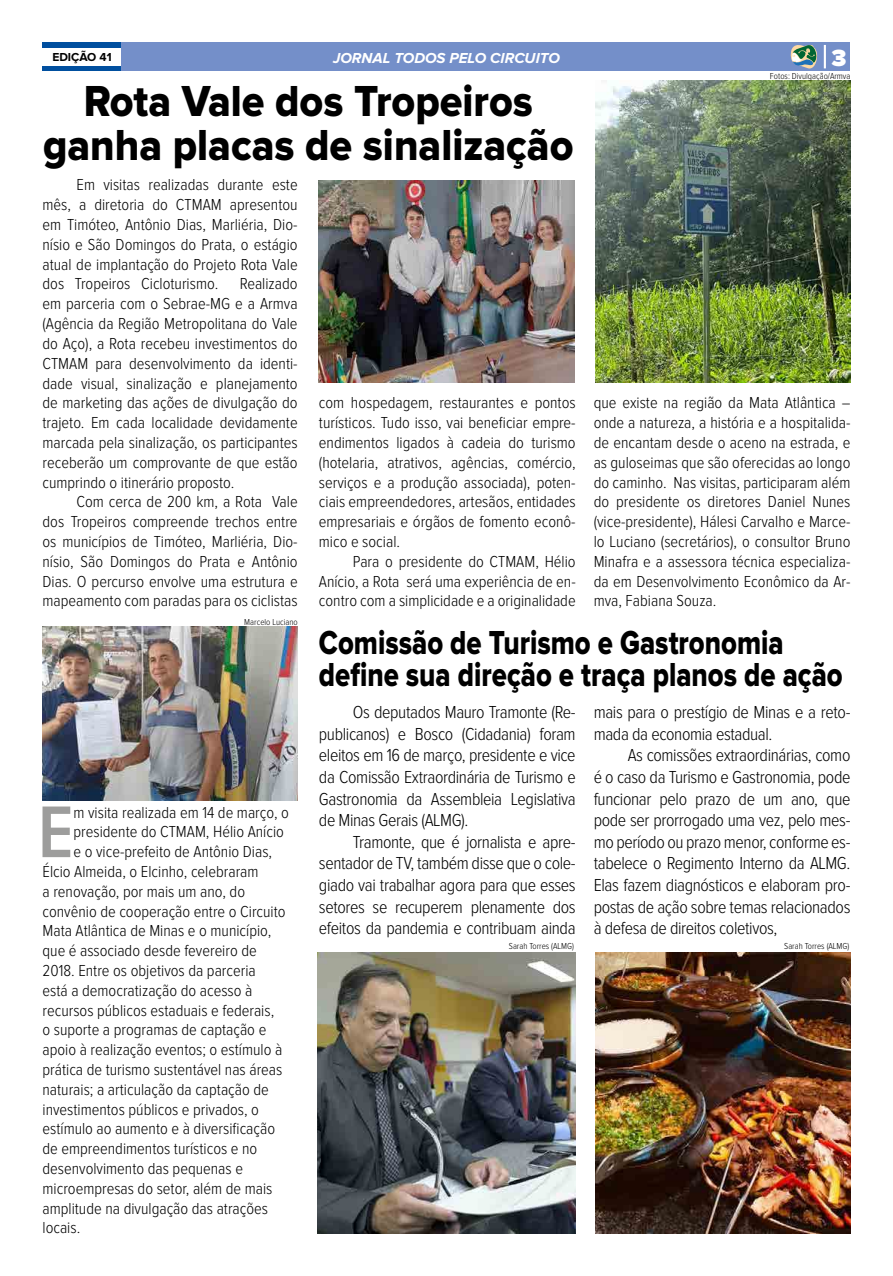
<style>
.page{position:relative;width:893px;height:1276px;background:#fff}
.page>*{position:absolute;margin:0;border:0;box-sizing:border-box;transform-origin:0 0}
.t1{font:600 75.9px "Proxima Nova Cond";color:#9d9d9c}
.t2{font:45px/43.2px "Proxima Nova Extrabld";color:#000;text-align:center;scale:.92 1}
.t3{font:34.5px/32.4px "Proxima Nova Extrabld";color:#000;scale:.8 1}
.t4{font:900 24.3px "Proxima Nova";color:#fff}
.t5{font:300 18px/21.6px "Proxima Nova Cond";letter-spacing:-.02em;color:#000;text-align:justify}
.t6{font:300 16.5px/19.8px "Proxima Nova Cond";color:#000;text-align:justify}
.t7{font:italic 700 15px "Proxima Nova";color:#fff}
.t8{font:700 12px "Proxima Nova";color:#000}
.t9{font:300 9px "Proxima Nova Cond";color:#000}
</style>
<div class="page">
<div style="left:43px;top:43px;width:807px;height:28px;background:#748fc9"></div>
<div style="left:43px;top:43px;width:78px;height:28px;background:#004f9f"></div>
<div style="left:43px;top:48px;width:78px;height:18px;background:#fff"></div>
<svg style="left:791px;top:42px;width:29px;height:27px"></svg>
<hr style="left:824px;top:45px;width:2px;height:23px;background:#fff">
<img style="left:595px;top:81px;width:255px;height:301px">
<img style="left:319px;top:180px;width:255px;height:202px">
<img style="left:595px;top:952px;width:255px;height:281px">
<img style="left:317px;top:952px;width:259px;height:281px">
<img style="left:43px;top:627px;width:255px;height:173px">
<p class="t8" style="left:52px;top:52px;width:61px">EDIÇÃO 41</p>
<p class="t7" style="left:333px;top:51px;width:228px">JORNAL TODOS PELO CIRCUITO</p>
<h3 class="t4" style="left:832px;top:46px;width:16px">3</h3>
<h2 class="t2" style="left:43px;top:82px;width:578px">Rota Vale dos Tropeiros ganha placas de sinalização</h2>
<p class="t6" style="left:43px;top:176px;width:257px;text-indent:34px">Em visitas realizadas durante este mês, a diretoria do CTMAM apresentou em Timóteo, Antônio Dias, Marliéria, Dio&shy;nísio e São Domingos do Prata, o estágio atual de implantação do Projeto Rota Vale dos Tropeiros Cicloturismo.</p>
<p class="t9" style="left:770px;top:71px;width:82px">Fotos: Divulgação/Armva</p>
<p class="t6" style="left:43px;top:275px;width:257px;text-indent:197px">Realizado em parceria com o Sebrae-MG e a Armva (Agência da Região Metropolitana do Vale do Aço), a Rota recebeu investimentos do CTMAM para desenvolvimento da identi&shy;dade visual, sinalização e planejamento de marketing das ações de divulgação do trajeto. Em cada localidade devidamente marcada pela sinalização, os participantes receberão um comprovante de que estão cumprindo o itinerário proposto.</p>
<p class="t6" style="left:43px;top:493px;width:257px;text-indent:34px">Com cerca de 200 km, a Rota Vale dos Tropeiros compreende trechos entre os municípios de Timóteo, Marliéria, Dio&shy;nísio, São Domingos do Prata e Antônio Dias. O percurso envolve uma estrutura e mapeamento com paradas para os ciclistas</p>
<p class="t6" style="left:594px;top:394px;width:258px">que existe na região da Mata Atlântica – onde a natureza, a história e a hospitalida&shy;de encantam desde o aceno na estrada, e as guloseimas que são oferecidas ao longo do caminho. Nas visitas, participaram além do presidente os diretores Daniel Nunes (vice-presidente), Hálesi Carvalho e Marce&shy;lo Luciano (secretários), o consultor Bruno Minafra e a assessora técnica especializa&shy;da em Desenvolvimento Econômico da Ar&shy;mva, Fabiana Souza.</p>
<p class="t6" style="left:319px;top:394px;width:258px">com hospedagem, restaurantes e pontos turísticos. Tudo isso, vai beneficiar empre&shy;endimentos ligados à cadeia do turismo (hotelaria, atrativos, agências, comércio, serviços e a produção associada), poten&shy;ciais empreendedores, artesãos, entidades empresariais e órgãos de fomento econô&shy;mico e social.</p>
<p class="t6" style="left:319px;top:552px;width:258px;text-indent:34px">Para o presidente do CTMAM, Hélio Anício, a Rota será uma experiência de en&shy;contro com a simplicidade e a originalidade</p>
<p class="t9" style="left:244px;top:618px;width:55px">Marcelo Luciano</p>
<h1 class="t1" style="left:38px;top:797px;width:37px">E</h1>
<p class="t6" style="left:74px;top:803px;width:217px">m visita realizada em 14 de março, o</p>
<p class="t6" style="left:74px;top:822px;width:212px">presidente do CTMAM, Hélio Anício</p>
<p class="t6" style="left:74px;top:842px;width:200px">e o vice-prefeito de Antônio Dias,</p>
<p class="t6" style="left:43px;top:862px;width:218px">Élcio Almeida, o Elcinho, celebraram</p>
<p class="t6" style="left:43px;top:882px;width:204px">a renovação, por mais um ano, do</p>
<p class="t6" style="left:43px;top:902px;width:245px">convênio de cooperação entre o Circuito</p>
<p class="t6" style="left:43px;top:921px;width:230px">Mata Atlântica de Minas e o município,</p>
<p class="t6" style="left:43px;top:941px;width:216px">que é associado desde fevereiro de</p>
<p class="t6" style="left:43px;top:961px;width:215px">2018. Entre os objetivos da parceria</p>
<p class="t6" style="left:43px;top:981px;width:211px">está a democratização do acesso à</p>
<p class="t6" style="left:43px;top:1001px;width:233px">recursos públicos estaduais e federais,</p>
<p class="t6" style="left:43px;top:1020px;width:225px">o suporte a programas de captação e</p>
<p class="t6" style="left:43px;top:1040px;width:241px">apoio à realização eventos; o estímulo à</p>
<p class="t6" style="left:43px;top:1060px;width:241px">prática de turismo sustentável nas áreas</p>
<p class="t6" style="left:43px;top:1080px;width:228px">naturais; a articulação da captação de</p>
<p class="t6" style="left:43px;top:1100px;width:218px">investimentos públicos e privados, o</p>
<p class="t6" style="left:43px;top:1119px;width:234px">estímulo ao aumento e à diversificação</p>
<p class="t6" style="left:43px;top:1139px;width:216px">de empreendimentos turísticos e no</p>
<p class="t6" style="left:43px;top:1159px;width:202px">desenvolvimento das pequenas e</p>
<p class="t6" style="left:43px;top:1179px;width:231px">microempresas do setor, além de mais</p>
<p class="t6" style="left:43px;top:1199px;width:227px">amplitude na divulgação das atrações</p>
<p class="t6" style="left:43px;top:1218px;width:39px">locais.</p>
<h3 class="t3" style="left:319px;top:628px;width:656px">Comissão de Turismo e Gastronomia define sua direção e traça planos de ação</h3>
<p class="t5" style="left:319px;top:702px;width:258px;text-indent:34px">Os deputados Mauro Tramonte (Re&shy;publicanos) e Bosco (Cidadania) foram eleitos em 16 de março, presidente e vice da Comissão Extraordinária de Turismo e Gastronomia da Assembleia Legislativa de Minas Gerais (ALMG).</p>
<p class="t5" style="left:319px;top:832px;width:258px;text-indent:34px">Tramonte, que é jornalista e apre&shy;sentador de TV, também disse que o cole&shy;giado vai trabalhar agora para que esses setores se recuperem plenamente dos efeitos da pandemia e contribuam ainda</p>
<p class="t5" style="left:594px;top:702px;width:258px">mais para o prestígio de Minas e a reto&shy;mada da economia estadual.</p>
<p class="t5" style="left:594px;top:745px;width:258px;text-indent:34px">As comissões extraordinárias, como é o caso da Turismo e Gastronomia, pode funcionar pelo prazo de um ano, que pode ser prorrogado uma vez, pelo mes&shy;mo período ou prazo menor, conforme es&shy;tabelece o Regimento Interno da ALMG.<br>Elas fazem diagnósticos e elaboram pro&shy;postas de ação sobre temas relacionados à defesa de direitos coletivos,</p>
<p class="t9" style="left:509px;top:942px;width:67px">Sarah Torres (ALMG)</p>
<p class="t9" style="left:784px;top:942px;width:67px">Sarah Torres (ALMG)</p>
</div>
